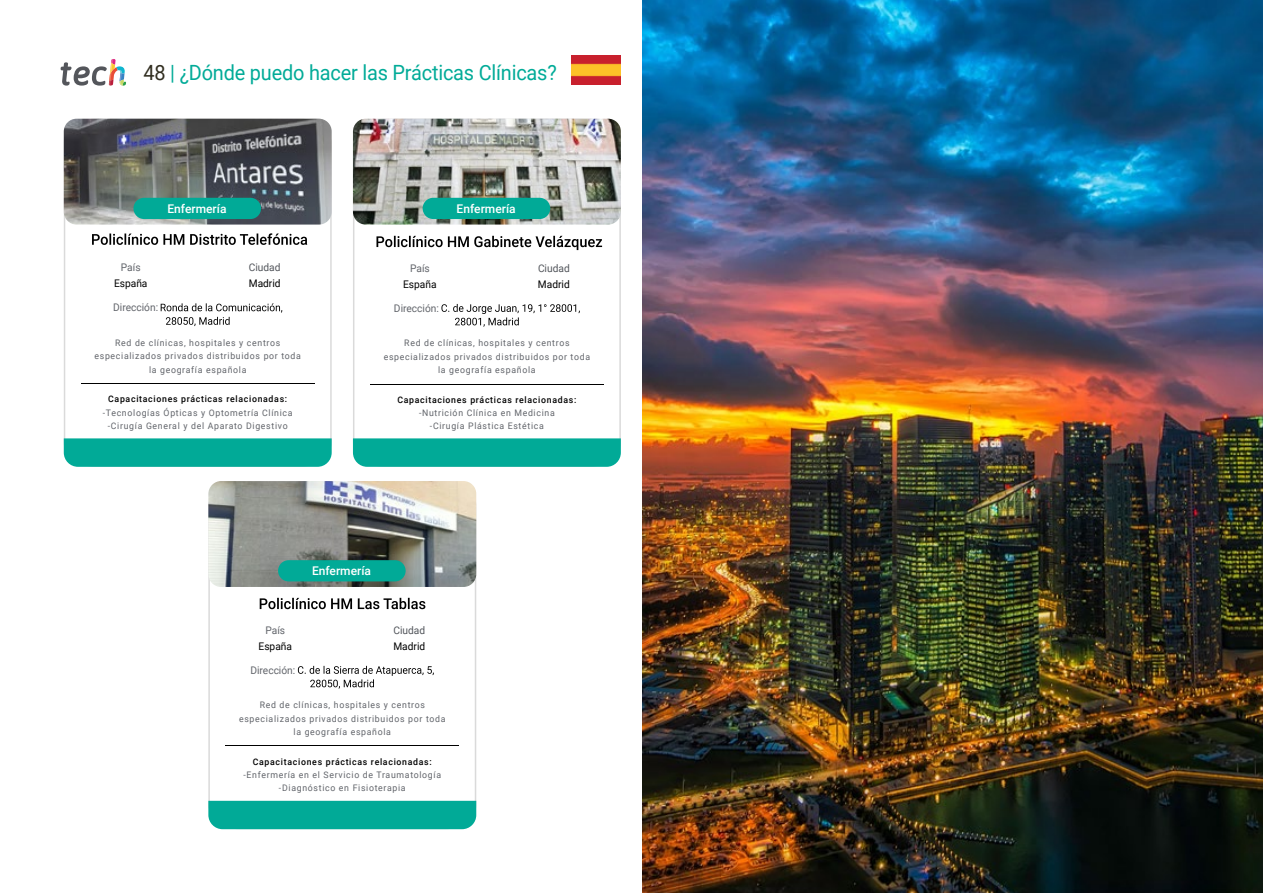
<style>
.page{position:relative;width:1263px;height:893px;background:#fff}
.page>*{position:absolute;margin:0;border:0;box-sizing:border-box;transform-origin:0 0}
.t1{font:21px "Roboto";letter-spacing:-.01em;color:#02ab98;scale:.95 1}
.t2{font:500 12px "Roboto";color:#fff}
.t3{font:10.5px "Roboto";color:#61646a}
.t4{font:10.5px "Roboto";color:#000}
.t5{font:10.5px "Roboto";color:#52555b}
.t6{font:9px/13.5px "Roboto";letter-spacing:.08em;color:#61646a;text-align:center}
.t7{font:500 9px "Roboto";letter-spacing:.08em;color:#000}
.s1{color:#312e20}
</style>
<div class="page">
<svg style="left:61px;top:59px;width:65px;height:27px"></svg>
<img style="left:571px;top:55px;width:50px;height:30px">
<img style="left:642px;top:0;width:621px;height:893px">
<svg style="left:63px;top:118px;width:269px;height:337px"></svg>
<img style="left:64px;top:119px;width:268px;height:106px">
<div style="left:133px;top:198px;width:128px;height:21px;background:#01aa97;border-radius:11px"></div>
<svg style="left:64px;top:438px;width:268px;height:29px;background:#09ac9a"></svg>
<hr style="left:81px;top:383px;width:234px;height:1px;background:#000">
<svg style="left:161px;top:303px;width:121px;height:23px"></svg>
<svg style="left:92px;top:233px;width:215px;height:12px"></svg>
<svg style="left:352px;top:118px;width:269px;height:334px"></svg>
<img style="left:353px;top:119px;width:268px;height:106px">
<div style="left:423px;top:198px;width:127px;height:21px;background:#01aa97;border-radius:11px"></div>
<svg style="left:353px;top:438px;width:268px;height:29px;background:#08ac9a"></svg>
<hr style="left:370px;top:384px;width:234px;height:1px;background:#000">
<svg style="left:441px;top:304px;width:139px;height:23px"></svg>
<svg style="left:376px;top:236px;width:226px;height:14px"></svg>
<svg style="left:208px;top:492px;width:269px;height:338px"></svg>
<img style="left:208px;top:481px;width:268px;height:106px">
<div style="left:278px;top:560px;width:128px;height:21px;background:#01aa97;border-radius:11px"></div>
<div style="left:208px;top:801px;width:268px;height:28px;background:#01aa97"></div>
<hr style="left:225px;top:745px;width:234px;height:1px;background:#000">
<svg style="left:298px;top:666px;width:136px;height:23px"></svg>
<svg style="left:260px;top:598px;width:165px;height:11px"></svg>
<h1 class="t1" style="left:144px;top:57px;width:436px"><span class="s1">48</span> | ¿Dónde puedo hacer las Prácticas Clínicas?</h1>
<h2 class="t2" style="left:167px;top:200px;width:60px">Enfermería</h2>
<h2 class="t2" style="left:457px;top:200px;width:60px">Enfermería</h2>
<p class="t3" style="left:121px;top:260px;width:21px">País</p>
<p class="t4" style="left:114px;top:276px;width:35px">España</p>
<p class="t5" style="left:249px;top:260px;width:33px">Ciudad</p>
<p class="t4" style="left:249px;top:276px;width:33px">Madrid</p>
<p class="t3" style="left:410px;top:261px;width:21px">País</p>
<p class="t4" style="left:403px;top:277px;width:35px">España</p>
<p class="t5" style="left:538px;top:261px;width:33px">Ciudad</p>
<p class="t4" style="left:538px;top:277px;width:33px">Madrid</p>
<p class="t3" style="left:113px;top:300px;width:46px">Dirección:</p>
<p class="t6" style="left:95px;top:336px;width:208px">Red de clínicas, hospitales y centros especializados privados distribuidos por toda la geografía española</p>
<p class="t7" style="left:108px;top:393px;width:180px">Capacitaciones prácticas relacionadas:</p>
<p class="t6" style="left:103px;top:405px;width:191px">-Tecnologías Ópticas y Optometría Clínica -Cirugía General y del Aparato Digestivo</p>
<p class="t3" style="left:394px;top:301px;width:46px">Dirección:</p>
<p class="t6" style="left:384px;top:336px;width:208px">Red de clínicas, hospitales y centros especializados privados distribuidos por toda la geografía española</p>
<p class="t7" style="left:397px;top:393px;width:180px">Capacitaciones prácticas relacionadas:</p>
<p class="t6" style="left:419px;top:406px;width:137px">-Nutrición Clínica en Medicina -Cirugía Plástica Estética</p>
<p class="t3" style="left:265px;top:622px;width:21px">País</p>
<p class="t4" style="left:259px;top:639px;width:35px">España</p>
<h2 class="t2" style="left:312px;top:563px;width:60px">Enfermería</h2>
<p class="t5" style="left:393px;top:622px;width:33px">Ciudad</p>
<p class="t4" style="left:393px;top:639px;width:33px">Madrid</p>
<p class="t3" style="left:250px;top:663px;width:46px">Dirección:</p>
<p class="t6" style="left:239px;top:698px;width:208px">Red de clínicas, hospitales y centros especializados privados distribuidos por toda la geografía española</p>
<p class="t7" style="left:253px;top:755px;width:180px">Capacitaciones prácticas relacionadas:</p>
<p class="t6" style="left:243px;top:768px;width:199px">-Enfermería en el Servicio de Traumatología -Diagnóstico en Fisioterapia</p>
</div>
